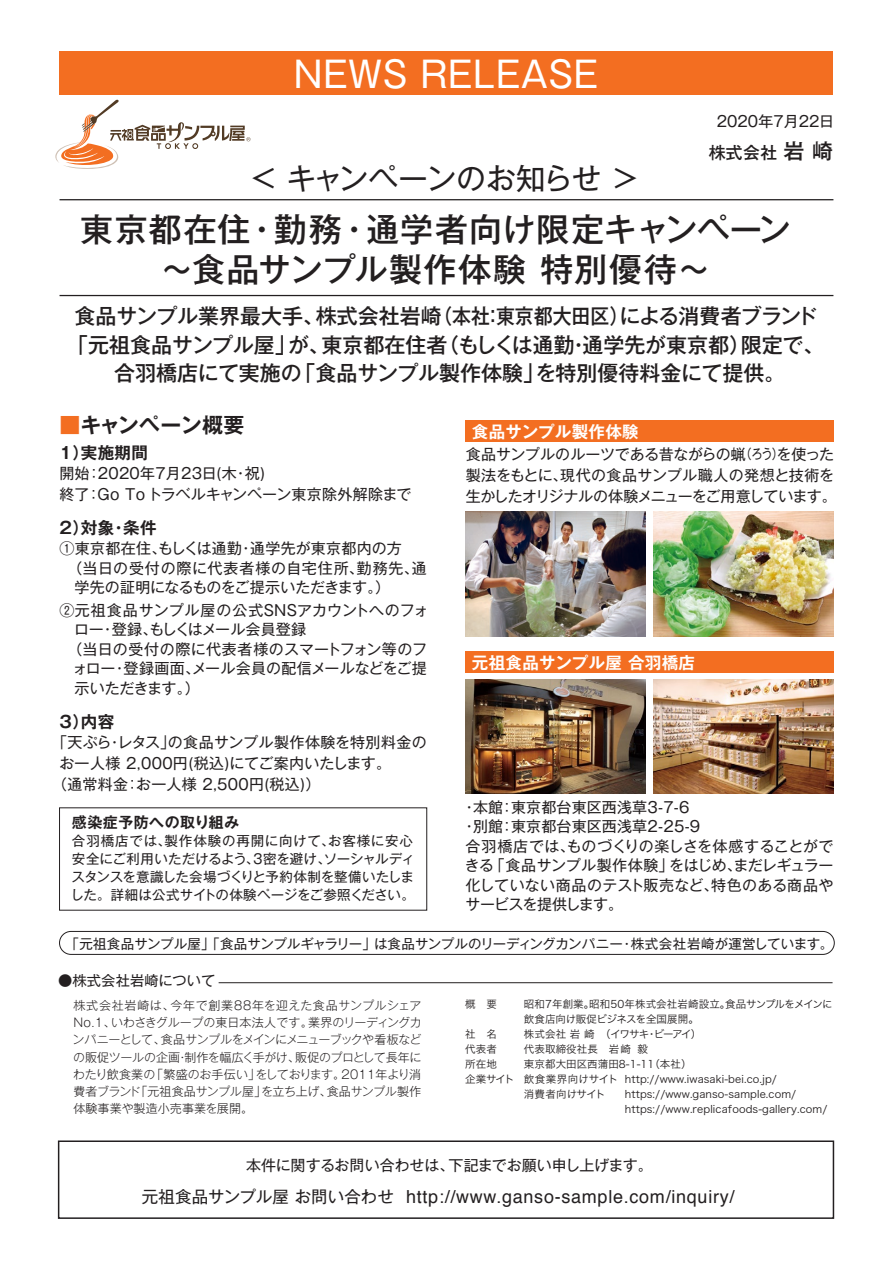
<style>
.page{position:relative;width:893px;height:1263px;background:#fff}
.page>*{position:absolute;margin:0;border:0;box-sizing:border-box;transform-origin:0 0}
.t1{font:36px "Gothic MB101 Pro";letter-spacing:.01em;color:#fff}
.t2{font:500 33px/40.5px "Gothic MB101 Pro";letter-spacing:.025em;color:#231f20;text-align:center}
.t3{font:30px "Gothic MB101 Pro";letter-spacing:-.035em;color:#231f20}
.t4{font:500 21px/28.5px "Gothic MB101 Pro";color:#231f20;text-align:center}
.t5{font:700 21px "Gothic MB101 Pro De";letter-spacing:.01em;color:#231f20}
.t6{font:18px "Helvetica";letter-spacing:.04em;color:#231f20}
.t7{font:500 16.8px "Gothic MB101 Pro";color:#231f20}
.t8{font:700 16.5px "Gothic MB101 Pro De";letter-spacing:.02em;color:#fff}
.t9{font:700 16.5px "Gothic MB101 Pro De";letter-spacing:.02em;color:#231f20}
.t10{font:15px/19.5px "Gothic MB101 Pro";letter-spacing:.01em;color:#231f20}
.t11{font:15px/21px "Gothic MB101 Pro";letter-spacing:-.015em;color:#231f20}
.t12{font:15px "Gothic MB101 Pro";letter-spacing:-.01em;color:#231f20}
.t13{font:15px "Gothic MB101 Pro";letter-spacing:.055em;color:#231f20}
.t14{font:700 15px "Gothic MB101 Pro De";letter-spacing:.03em;color:#231f20}
.t15{font:15px "Gothic MB101 Pro";letter-spacing:-.03em;color:#231f20}
.t16{font:14.25px "Gothic MB101 Pro";letter-spacing:.01em;color:#231f20}
.t17{font:13.5px/18px "Gothic MB101 Pro";letter-spacing:.01em;color:#231f20}
.t18{font:300 12px/17.2px "Gothic MB101 Pro";letter-spacing:-.01em;color:#231f20;text-align:justify}
.t19{font:10.5px/15px "Hira Kaku Pro N W3";letter-spacing:.01em;color:#231f20}
.t20{font:10.5px "Hira Kaku Pro N W3";letter-spacing:-.09em;color:#231f20}
.t21{font:10.5px "Hira Kaku Pro N W3";letter-spacing:-.01em;color:#231f20}
.s1{font-size:21px}
.s2{color:#f36e21}
.s3{font-size:13.5px}
.s4{font-family:"Gothic MB101 Pro";font-size:16.5px}
</style>
<div class="page">
<img style="left:465px;top:679px;width:181px;height:115px">
<img style="left:653px;top:679px;width:180px;height:115px">
<div style="left:465px;top:420px;width:368px;height:21px;background:#f36e21"></div>
<div style="left:59px;top:51px;width:774px;height:43px;background:#f36e21"></div>
<svg style="left:55px;top:99px;width:195px;height:70px"></svg>
<hr style="left:60px;top:199px;width:773px;height:1px;background:#231f20">
<hr style="left:60px;top:295px;width:773px;height:1px;background:#231f20">
<hr style="left:219px;top:982px;width:613px;height:1px;background:#231f20">
<div style="left:59px;top:931px;width:776px;height:24px;border:1px solid #231f20;border-radius:11px"></div>
<div style="left:465px;top:651px;width:368px;height:22px;background:#f36e21"></div>
<img style="left:465px;top:511px;width:181px;height:125px">
<img style="left:653px;top:511px;width:180px;height:125px">
<div style="left:58px;top:1140px;width:776px;height:79px;border:2px solid #231f20"></div>
<h1 class="t1" style="left:294px;top:45px;width:306px">NEWS RELEASE</h1>
<p class="t10" style="left:717px;top:109px;width:119px">2020年7月22日</p>
<p class="t7" style="left:709px;top:138px;width:126px">株式会社<span class="s1">岩 崎</span></p>
<h3 class="t3" style="left:249px;top:154px;width:393px">＜ キャンペーンのお知らせ ＞</h3>
<h2 class="t2" style="left:80px;top:205px;width:712px">東京都在住・勤務・通学者向け限定キャンペーン～食品サンプル製作体験 特別優待～</h2>
<h3 class="t4" style="left:67px;top:300px;width:759px">食品サンプル業界最大手、株式会社岩崎（本社：東京都大田区）による消費者ブランド「元祖食品サンプル屋」が、東京都在住者（もしくは通勤・通学先が東京都）限定で、合羽橋店にて実施の「食品サンプル製作体験」を特別優待料金にて提供。</h3>
<h3 class="t5" style="left:60px;top:408px;width:186px"><span class="s2">■</span>キャンペーン概要</h3>
<p class="t9" style="left:58px;top:439px;width:92px">１）実施期間</p>
<p class="t10" style="left:60px;top:461px;width:354px;line-height:21px">開始：2020年7月23日(木・祝)　<br>終了：Go To トラベルキャンペーン東京除外解除まで</p>
<p class="t9" style="left:58px;top:514px;width:100px">２）対象・条件</p>
<p class="t10" style="left:60px;top:536px;width:344px">①東京都在住、もしくは通勤・通学先が東京都内の方</p>
<p class="t13" style="left:60px;top:555px;width:369px">　（当日の受付の際に代表者様の自宅住所、勤務先、通</p>
<p class="t11" style="left:75px;top:575px;width:317px">学先の証明になるものをご提示いただきます。）</p>
<p class="t10" style="left:60px;top:598px;width:371px">②元祖食品サンプル屋の公式SNSアカウントへのフォ</p>
<p class="t10" style="left:74px;top:617px;width:234px">ロー・登録、もしくはメール会員登録</p>
<p class="t10" style="left:60px;top:637px;width:369px">　（当日の受付の際に代表者様のスマートフォン等のフ</p>
<p class="t10" style="left:73px;top:656px;width:355px">ォロー・登録画面、メール会員の配信メールなどをご提</p>
<p class="t15" style="left:75px;top:675px;width:127px">示いただきます。）</p>
<p class="t9" style="left:58px;top:708px;width:58px">３）内容</p>
<p class="t10" style="left:52px;top:730px;width:376px">「天ぷら・レタス」の食品サンプル製作体験を特別料金の</p>
<p class="t10" style="left:59px;top:751px;width:333px">お一人様 2,000円(税込)にてご案内いたします。</p>
<p class="t10" style="left:52px;top:772px;width:270px">（通常料金：お一人様 2,500円(税込)）</p>
<p class="t8" style="left:472px;top:418px;width:168px">食品サンプル製作体験</p>
<p class="t11" style="left:466px;top:441px;width:373px">食品サンプルのルーツである昔ながらの蝋<span class="s3">（ろう）</span>を使った製法をもとに、現代の食品サンプル職人の発想と技術を生かしたオリジナルの体験メニューをご用意しています。</p>
<p class="t8" style="left:472px;top:649px;width:225px">元祖食品サンプル屋 合羽橋店</p>
<p class="t14" style="left:72px;top:810px;width:169px">感染症予防への取り組み</p>
<p class="t17" style="left:70px;top:830px;width:346px">合羽橋店では、製作体験の再開に向けて、お客様に安心安全にご利用いただけるよう、３密を避け、ソーシャルディスタンスを意識した会場づくりと予約体制を整備いたしました。詳細は公式サイトの体験ページをご参照ください。</p>
<p class="t10" style="left:462px;top:795px;width:373px">・本館：東京都台東区西浅草３-７-６<br>・別館：東京都台東区西浅草２-２５-９<br>合羽橋店では、ものづくりの楽しさを体感することができる「食品サンプル製作体験」をはじめ、まだレギュラー化していない商品のテスト販売など、特色のある商品やサービスを提供します。</p>
<p class="t17" style="left:66px;top:933px;width:769px">「元祖食品サンプル屋」「食品サンプルギャラリー」は食品サンプルのリーディングカンパニー・株式会社岩崎が運営しています。</p>
<p class="t16" style="left:58px;top:968px;width:159px">●株式会社岩崎について</p>
<p class="t18" style="left:73px;top:995px;width:351px">株式会社岩崎は、今年で創業88年を迎えた食品サンプルシェアNo.1、いわさきグループの東日本法人です。業界のリーディングカンパニーとして、食品サンプルをメインにメニューブックや看板などの販促ツールの企画・制作を幅広く手がけ、販促のプロとして長年にわたり飲食業の「繁盛のお手伝い」をしております。2011年より消費者ブランド「元祖食品サンプル屋」を立ち上げ、食品サンプル製作体験事業や製造小売事業を展開。</p>
<p class="t19" style="left:465px;top:996px;width:33px">概　要</p>
<p class="t19" style="left:524px;top:996px;width:311px">昭和7年創業。昭和50年株式会社岩崎設立。食品サンプルをメインに飲食店向け販促ビジネスを全国展開。</p>
<p class="t19" style="left:465px;top:1026px;width:33px">社　名</p>
<p class="t20" style="left:524px;top:1025px;width:179px">株式会社 岩 崎　（イワサキ・ビーアイ）</p>
<p class="t19" style="left:465px;top:1041px;width:33px">代表者</p>
<p class="t19" style="left:524px;top:1041px;width:125px">代表取締役社長　岩崎 毅</p>
<p class="t19" style="left:465px;top:1056px;width:33px">所在地</p>
<p class="t19" style="left:524px;top:1056px;width:169px">東京都大田区西蒲田8-1-11（本社）</p>
<p class="t21" style="left:465px;top:1070px;width:155px">企業サイト 飲食業界向けサイト</p>
<p class="t19" style="left:524px;top:1086px;width:83px">消費者向けサイト</p>
<p class="t19" style="left:625px;top:1071px;width:204px">http://www.iwasaki-bei.co.jp/ https://www.ganso-sample.com/ https://www.replicafoods-gallery.com/</p>
<p class="t12" style="left:246px;top:1153px;width:408px">本件に関するお問い合わせは、下記までお願い申し上げます。</p>
<p class="t6" style="left:142px;top:1182px;width:594px"><span class="s4">元祖食品サンプル屋 お問い合わせ</span> http://www.ganso-sample.com/inquiry/</p>
</div>
